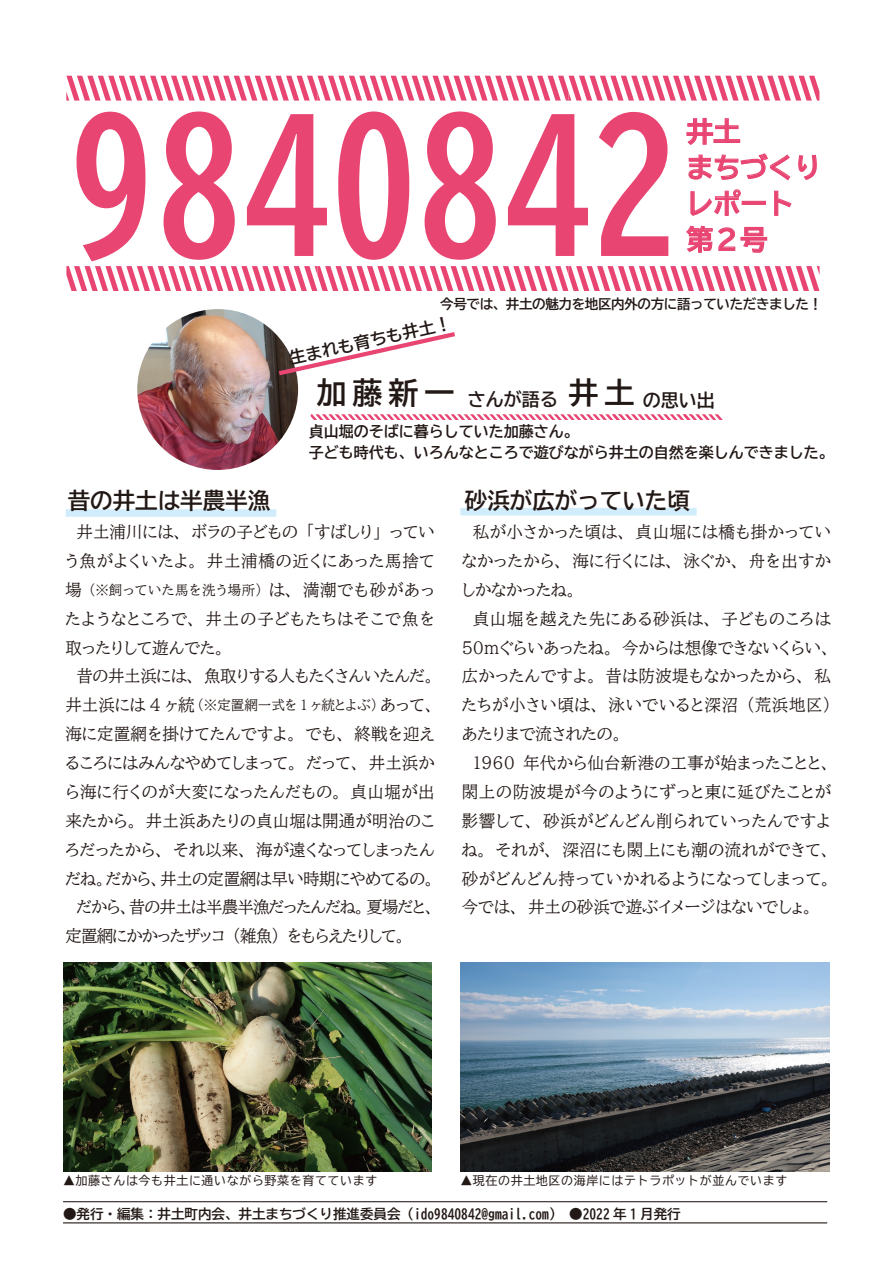
<style>
.page{position:relative;width:893px;height:1263px;background:#fff}
.page>*{position:absolute;margin:0;border:0;box-sizing:border-box;transform-origin:0 0}
.t1{font:174px "BIZ UD Gothic Bold";color:#e84572}
.t2{font:30px "BIZ UD Gothic Bold";letter-spacing:.2em;color:#221815}
.t3{font:27px/36px "BIZ UD Gothic Bold";color:#e84572}
.t4{font:22.5px "BIZ UD Gothic Bold";color:#221815}
.t5{font:18px "BIZ UD Gothic Bold";color:#221815}
.t6{font:16.5px/28.8px "BIZ UDP Mincho Medium";letter-spacing:.015em;color:#221815}
.t7{font:16.5px "BIZ UDP Mincho Medium";letter-spacing:-.05em;color:#221815}
.t8{font:16.5px/28.8px "BIZ UDP Mincho Medium";letter-spacing:.045em;color:#221815}
.t9{font:16.5px/28.8px "BIZ UDP Mincho Medium";letter-spacing:.065em;color:#221815}
.t10{font:16.5px "BIZ UDP Mincho Medium";letter-spacing:-.025em;color:#221815}
.t11{font:16.5px "BIZ UDP Mincho Medium";letter-spacing:-.02em;color:#221815}
.t12{font:16.5px "BIZ UD Gothic Bold";color:#221815}
.t13{font:15px/21px "BIZ UD Gothic Bold";color:#221815}
.t14{font:13.5px "BIZ UD Gothic Bold";color:#221815}
.t15{font:13.5px "BIZ UD Gothic Bold";letter-spacing:-.025em;color:#221815}
.t16{font:13.5px "BIZ UDP Mincho Medium";color:#221815}
.t17{font:13.5px "BIZ UDP Mincho Medium";letter-spacing:.05em;color:#221815}
.t18{font:12px "BIZ UD Gothic";letter-spacing:.05em;color:#221815}
.s1{font-size:16.5px}
</style>
<div class="page">
<div style="left:460px;top:508px;width:237px;height:7px;background:#d1ecfb"></div>
<div style="left:66px;top:509px;width:210px;height:8px;background:#d1ecfb"></div>
<img style="left:460px;top:962px;width:369px;height:209px">
<svg style="left:66px;top:76px;width:753px;height:25px"></svg>
<svg style="left:66px;top:266px;width:754px;height:25px"></svg>
<svg style="left:686px;top:117px;width:55px;height:28px"></svg>
<svg style="left:688px;top:153px;width:103px;height:28px"></svg>
<svg style="left:798px;top:154px;width:19px;height:26px"></svg>
<svg style="left:690px;top:189px;width:51px;height:27px"></svg>
<div style="left:742px;top:201px;width:24px;height:4px;border:1px solid #e84572"></div>
<svg style="left:774px;top:190px;width:18px;height:26px"></svg>
<svg style="left:686px;top:225px;width:82px;height:28px"></svg>
<hr style="left:63px;top:1201px;width:764px;height:1px;background:#221815">
<hr style="left:63px;top:1222px;width:764px;height:1px;background:#221815">
<img style="left:137px;top:309px;width:161px;height:161px;border-radius:80px">
<svg style="left:279px;top:332px;width:176px;height:43px"></svg>
<img style="left:63px;top:962px;width:369px;height:209px">
<svg style="left:311px;top:414px;width:412px;height:6px"></svg>
<h1 class="t1" style="left:69px;top:98px;width:611px">9840842</h1>
<h3 class="t3" style="left:686px;top:113px;width:136px">井土<br>まちづくりレポート第２号</h3>
<p class="t15" style="left:440px;top:297px;width:384px">今号では、井土の魅力を地区内外の方に語っていただきました！</p>
<p class="t12" style="left:288px;top:351px;width:166px;rotate:-13deg">生まれも育ちも井土！</p>
<h2 class="t2" style="left:316px;top:378px;width:319px">加藤新一<sup>　　　　　</sup>井土</h2>
<p class="t5" style="left:468px;top:390px;width:91px">さんが語る</p>
<p class="t5" style="left:643px;top:391px;width:73px">の思い出</p>
<p class="t13" style="left:309px;top:421px;width:527px">貞山堀のそばに暮らしていた加藤さん。<br>子ども時代も、いろんなところで遊びながら井土の自然を楽しんできました。</p>
<h3 class="t4" style="left:68px;top:489px;width:204px">昔の井土は半農半漁</h3>
<h3 class="t4" style="left:465px;top:489px;width:226px">砂浜が広がっていた頃</h3>
<p class="t8" style="left:65px;top:517px;width:371px">　井土浦川には、ボラの子どもの「すばしり」っていう魚がよくいたよ。井土浦橋の近くにあった馬捨て</p>
<p class="t17" style="left:65px;top:583px;width:371px"><span class="s1">場</span>（※飼っていた馬を洗う場所）<span class="s1">は、満潮でも砂があっ</span></p>
<p class="t9" style="left:65px;top:604px;width:371px">たようなところで、井土の子どもたちはそこで魚を取ったりして遊んでた。</p>
<p class="t11" style="left:76px;top:668px;width:360px">昔の井土浜には、魚取りする人もたくさんいたんだ。</p>
<p class="t16" style="left:65px;top:698px;width:371px"><span class="s1">井土浜には 4 ヶ統</span>（※定置網一式を 1 ヶ統とよぶ）<span class="s1">あって、</span></p>
<p class="t6" style="left:65px;top:719px;width:371px">海に定置網を掛けてたんですよ。でも、終戦を迎え</p>
<p class="t6" style="left:65px;top:748px;width:371px">るころにはみんなやめてしまって。だって、井土浜か</p>
<p class="t6" style="left:65px;top:777px;width:371px">ら海に行くのが大変になったんだもの。貞山堀が出</p>
<p class="t6" style="left:65px;top:806px;width:371px">来たから。井土浜あたりの貞山堀は開通が明治のこ</p>
<p class="t6" style="left:65px;top:835px;width:371px">ろだったから、それ以来、海が遠くなってしまったん</p>
<p class="t10" style="left:65px;top:870px;width:371px">だね。だから、井土の定置網は早い時期にやめてるの。</p>
<p class="t7" style="left:76px;top:899px;width:360px">だから、昔の井土は半農半漁だったんだね。夏場だと、</p>
<p class="t7" style="left:65px;top:928px;width:342px">定置網にかかったザッコ（雑魚）をもらえたりして。</p>
<p class="t6" style="left:462px;top:517px;width:371px">　私が小さかった頃は、貞山堀には橋も掛かっていなかったから、海に行くには、泳ぐか、舟を出すかしかなかったね。<br>　貞山堀を越えた先にある砂浜は、子どものころは<br>50ｍぐらいあったね。今からは想像できないくらい、広かったんですよ。昔は防波堤もなかったから、私たちが小さい頃は、泳いでいると深沼（荒浜地区）あたりまで流されたの。<br>　1960 年代から仙台新港の工事が始まったことと、閖上の防波堤が今のようにずっと東に延びたことが影響して、砂浜がどんどん削られていったんですよね。それが、深沼にも閖上にも潮の流れができて、砂がどんどん持っていかれるようになってしまって。今では、井土の砂浜で遊ぶイメージはないでしょ。</p>
<p class="t18" style="left:63px;top:1174px;width:316px">▲加藤さんは今も井土に通いながら野菜を育てています</p>
<p class="t18" style="left:460px;top:1174px;width:328px">▲現在の井土地区の海岸にはテトラポットが並んでいます</p>
<p class="t14" style="left:63px;top:1207px;width:619px">●発行・編集：井土町内会、井土まちづくり推進委員会（ido9840842@gmail.com）　●2022 年 1 月発行</p>
</div>
